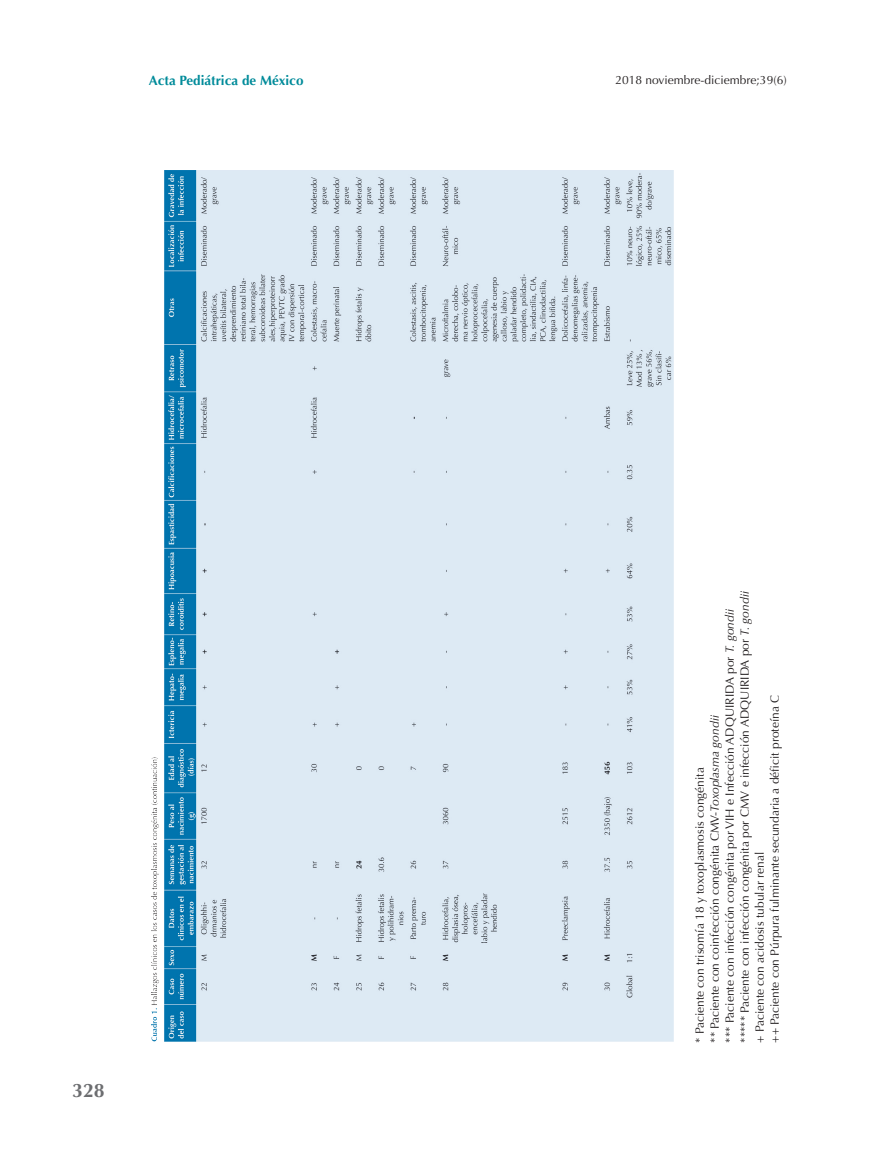
<style>
.page{position:relative;width:893px;height:1149px;background:#fff}
.page>*{position:absolute;margin:0;border:0;box-sizing:border-box;transform-origin:0 0}
.t1{font:700 19.5px "Optima";color:#6c6d70}
.t2{font:700 13.5px "Optima";color:#008b9a}
.t3{font:12px/15px "Optima";color:#231f20}
.s1{font-style:italic}
</style>
<div class="page">
<img style="left:151px;top:170px;width:522px;height:872px">
<p class="t2" style="left:149px;top:73px;width:156px">Acta Pediátrica de México</p>
<h1 class="t1" style="left:72px;top:1079px;width:34px">328</h1>
<p class="t3" style="left:615px;top:72px;width:173px">2018 noviembre-diciembre;39(6)</p>
<p class="t3" style="left:692px;top:1042px;width:452px;rotate:-90deg">* Paciente con trisomía 18 y toxoplasmosis congénita<br>** Paciente con coinfección congénita CMV-<span class="s1">Toxoplasma gondii<br></span>*** Paciente con infección congénita por VIH e Infección ADQUIRIDA por <span class="s1">T. gondii </span>***** Paciente con infección congénita por CMV e infección ADQUIRIDA por <span class="s1">T. gondii </span>+ Paciente con acidosis tubular renal<br>++ Paciente con Púrpura fulminante secundaria a déficit proteína C</p>
</div>
